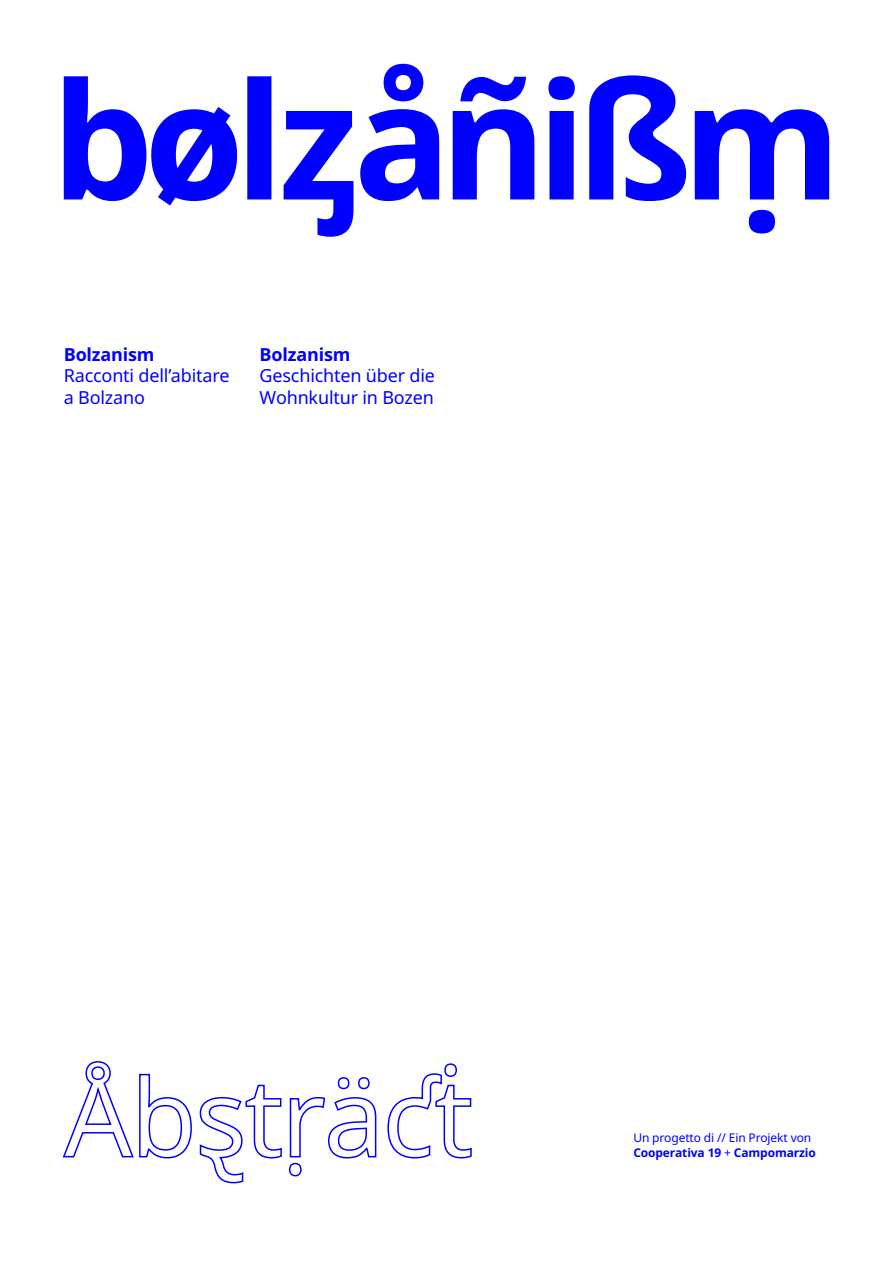
<style>
.page{position:relative;width:893px;height:1263px;background:#fff}
.page>*{position:absolute;margin:0;border:0;box-sizing:border-box;transform-origin:0 0}
.t1{font:18px/21.6px "Noto Sans";letter-spacing:-.01em;color:#00f}
.t2{font:700 18px "Noto Sans";letter-spacing:-.01em;color:#00f}
.t3{font:12px/14.4px "Noto Sans";letter-spacing:-.01em;color:#00f}
.s1{font-weight:700}
</style>
<div class="page">
<svg style="left:62px;top:1061px;width:130px;height:98px"></svg>
<svg style="left:199px;top:1077px;width:178px;height:107px"></svg>
<svg style="left:387px;top:1063px;width:85px;height:96px"></svg>
<svg style="left:64px;top:64px;width:765px;height:173px"></svg>
<p class="t2" style="left:64px;top:341px;width:92px">Bolzanism</p>
<p class="t1" style="left:64px;top:365px;width:167px">Racconti dell’abitare a Bolzano</p>
<p class="t2" style="left:260px;top:341px;width:92px">Bolzanism</p>
<p class="t1" style="left:260px;top:365px;width:177px">Geschichten über die<br>Wohnkultur in Bozen</p>
<p class="t3" style="left:633px;top:1130px;width:184px">Un progetto di // Ein Projekt von<br><span class="s1">Cooperativa 19</span> + <span class="s1">Campomarzio</span></p>
</div>
